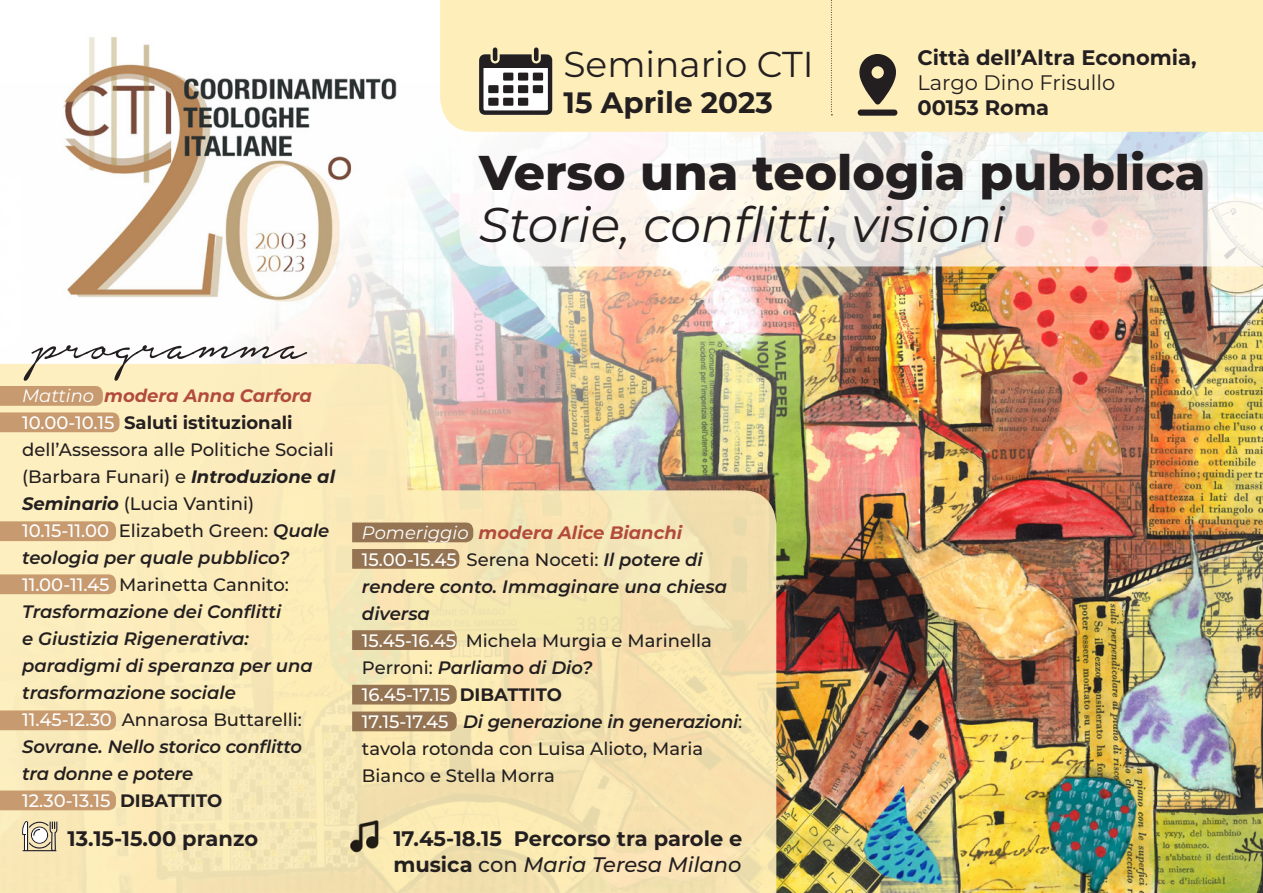
<style>
.page{position:relative;width:1263px;height:893px;background:#fff}
.page>*{position:absolute;margin:0;border:0;box-sizing:border-box;transform-origin:0 0}
.t1{font:69.15px "Notera Personal Use Only";color:#231f20}
.t2{font:800 48.75px/52.1px "Montserrat";color:#231f20}
.t3{font:36px "Montserrat";color:#231f20}
.t4{font:700 29.4px "Montserrat";color:#231f20}
.t5{font:700 21px/25.2px "Montserrat";color:#231f20}
.t6{font:italic 600 18px/27px "Montserrat";color:#231f20}
.t7{font:500 18px/27px "Montserrat";color:#231f20}
.t8{font:italic 700 18px "Montserrat";color:#b24b3c}
.t9{font:500 18px "Montserrat";color:#fff}
.s1{font-weight:400}
.s2{font-weight:400;font-style:italic}
.s3{font-weight:400;color:#fff}
.s4{color:#fff}
.s5{font-weight:700}
.s6{font-weight:700;font-style:italic}
.s7{font-weight:500;font-style:normal;color:#fff}
.s8{font-weight:500;font-style:normal}
.s9{font-weight:700;color:#231f20}
.s10{font-weight:600;font-style:italic}
.s11{font-weight:500}
.s12{font-weight:500;font-style:italic}
</style>
<div class="page">
<img style="left:212px;top:174px;width:1051px;height:719px">
<svg style="left:0;top:364px;width:776px;height:529px;background:#f2e1b2"></svg>
<svg style="left:459px;top:132px;width:804px;height:134px"></svg>
<div style="left:0;top:386px;width:103px;height:20px;background:#c79a6f"></div>
<div style="left:352px;top:522px;width:121px;height:20px;background:#947452"></div>
<div style="left:0;top:412px;width:119px;height:20px;background:#c79a6f"></div>
<div style="left:352px;top:549px;width:107px;height:20px;background:#947452"></div>
<div style="left:0;top:521px;width:116px;height:20px;background:#c79a6f"></div>
<svg style="left:352px;top:630px;width:105px;height:20px;background:#967754"></svg>
<div style="left:0;top:574px;width:116px;height:20px;background:#c79a6f"></div>
<div style="left:352px;top:685px;width:105px;height:19px;background:#947452"></div>
<div style="left:0;top:710px;width:116px;height:20px;background:#c79a6f"></div>
<svg style="left:352px;top:711px;width:105px;height:20px;background:#987855"></svg>
<div style="left:0;top:790px;width:116px;height:20px;background:#c79a6f"></div>
<svg style="left:22px;top:821px;width:35px;height:30px"></svg>
<img style="left:63px;top:36px;width:341px;height:280px">
<div style="left:440px;top:0;width:823px;height:132px;background:#feeeba"></div>
<svg style="left:831px;top:0;width:1px;height:115px"></svg>
<svg style="left:857px;top:54px;width:39px;height:51px;background:#7c735e"></svg>
<div style="left:858px;top:110px;width:39px;height:6px;background:#231f20;border-radius:3px"></div>
<img style="left:346px;top:815px;width:41px;height:42px">
<svg style="left:479px;top:47px;width:73px;height:68px"></svg>
<p class="t3" style="left:563px;top:40px;width:252px">Seminario CTI</p>
<p class="t4" style="left:563px;top:82px;width:211px">15 Aprile 2023</p>
<p class="t5" style="left:917px;top:44px;width:281px">Città dell’Altra Economia,<br><span class="s1">Largo Dino Frisullo</span></p>
<p class="t5" style="left:917px;top:94px;width:133px">00153 Roma</p>
<p class="t2" style="left:479px;top:144px;width:728px">Verso una teologia pubblica<br><span class="s2">Storie, conflitti, visioni</span></p>
<p class="t1" style="left:32px;top:309px;width:275px">programma</p>
<p class="t8" style="left:22px;top:383px;width:291px"><span class="s3">Mattino</span> modera Anna Carfora</p>
<p class="t7" style="left:22px;top:409px;width:314px"><span class="s4">10.00-10.15</span> <span class="s5">Saluti istituzionali </span>dell’Assessora alle Politiche Sociali (Barbara Funari) e <span class="s6">Introduzione al Seminario</span> (Lucia Vantini)</p>
<p class="t6" style="left:22px;top:517px;width:309px"><span class="s7">10.15-11.00</span> <span class="s8">Elizabeth Green:</span> Quale teologia per quale pubblico?</p>
<p class="t6" style="left:22px;top:571px;width:292px"><span class="s7">11.00-11.45</span> <span class="s8">Marinetta Cannito:<br></span>Trasformazione dei Conflitti<br>e Giustizia Rigenerativa: paradigmi di speranza per una trasformazione sociale</p>
<p class="t6" style="left:22px;top:706px;width:282px;text-align:justify"><span class="s7">11.45-12.30</span> <span class="s8">Annarosa Buttarelli:<br></span>Sovrane. Nello storico conflitto tra donne e potere</p>
<p class="t9" style="left:22px;top:788px;width:202px">12.30-13.15 <span class="s9">DIBATTITO</span></p>
<p class="t8" style="left:362px;top:519px;width:322px"><span class="s3">Pomeriggio</span> modera Alice Bianchi</p>
<p class="t6" style="left:362px;top:545px;width:366px"><span class="s7">15.00-15.45</span> <span class="s8">Serena Noceti:</span> Il potere di rendere conto. Immaginare una chiesa diversa</p>
<p class="t7" style="left:362px;top:626px;width:351px"><span class="s4">15.45-16.45</span> Michela Murgia e Marinella<br>Perroni: <span class="s10">Parliamo di Dio?</span></p>
<p class="t9" style="left:362px;top:682px;width:201px">16.45-17.15 <span class="s9">DIBATTITO</span></p>
<p class="t7" style="left:362px;top:707px;width:382px"><span class="s4">17.15-17.45</span> <span class="s10">Di generazione in generazioni</span>: tavola rotonda con Luisa Alioto, Maria<br>Bianco e Stella Morra</p>
<p class="t5" style="left:68px;top:825px;width:192px">13.15-15.00 pranzo</p>
<p class="t5" style="left:393px;top:825px;width:351px">17.45-18.15 Percorso tra parole e musica <span class="s11">con</span> <span class="s12">Maria Teresa Milano</span></p>
</div>
